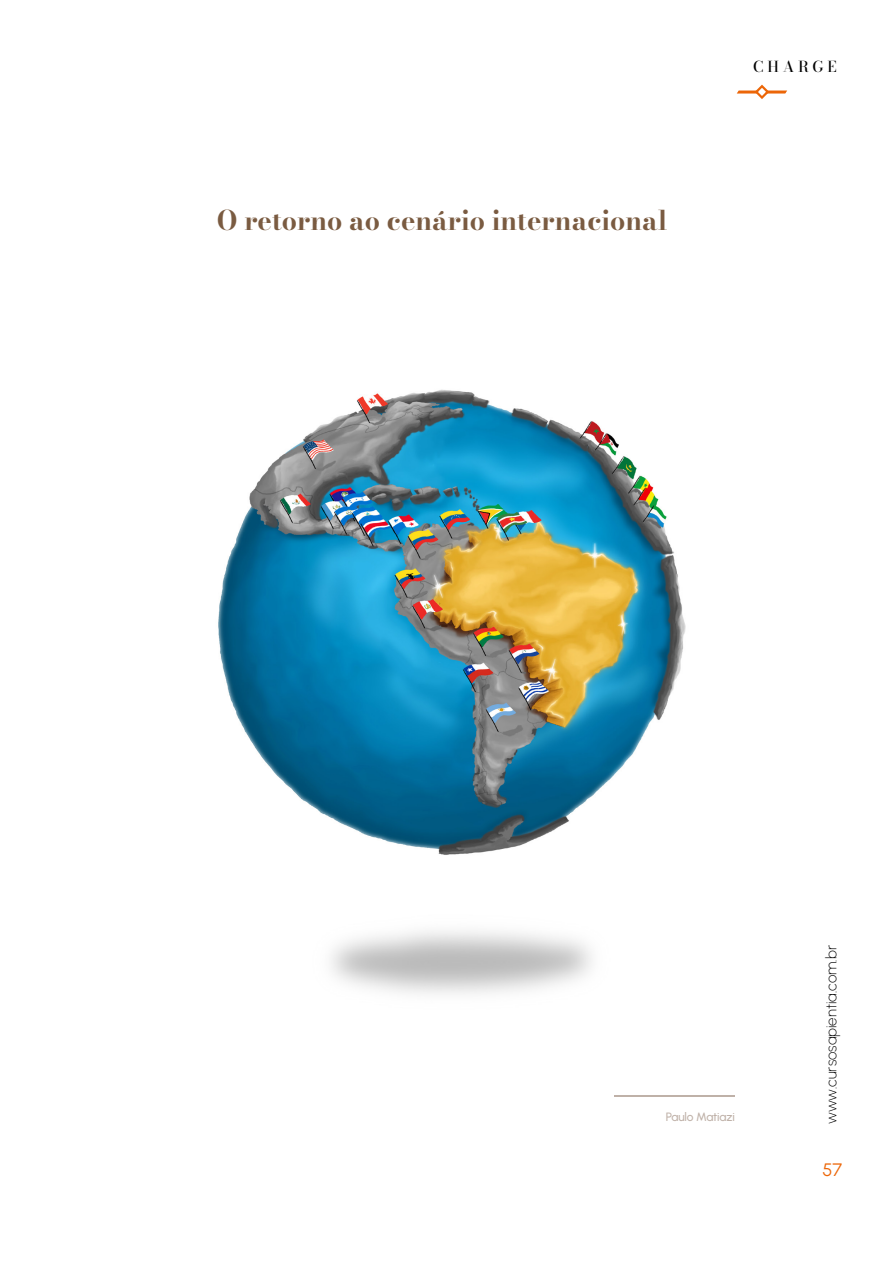
<style>
.page{position:relative;width:893px;height:1263px;background:#fff}
.page>*{position:absolute;margin:0;border:0;box-sizing:border-box;transform-origin:0 0}
.t1{font:700 27px "Bodoni Moda 18 pt";color:#7a5b41}
.t2{font:18px "Urbanist";color:#ec6608}
.t3{font:200 15px "Urbanist";color:#000}
.t4{font:500 15px "Bodoni Moda 18 pt";letter-spacing:.25em;color:#000}
.t5{font:500 12px "Urbanist";letter-spacing:-.01em;color:#bfb1a8}
</style>
<div class="page">
<img style="left:218px;top:389px;width:468px;height:605px">
<svg style="left:736px;top:84px;width:52px;height:15px"></svg>
<hr style="left:615px;top:1095px;width:120px;height:2px;background:#bfb1a8">
<p class="t1" style="left:217px;top:202px;width:452px">O retorno ao cenário internacional</p>
<p class="t4" style="left:753px;top:56px;width:85px">CHARGE</p>
<p class="t5" style="left:666px;top:1109px;width:71px">Paulo Matiazi</p>
<p class="t3" style="left:821px;top:1124px;width:181px;rotate:-90deg">www.cursosapientia.com.br</p>
<p class="t2" style="left:823px;top:1158px;width:21px">57</p>
</div>
